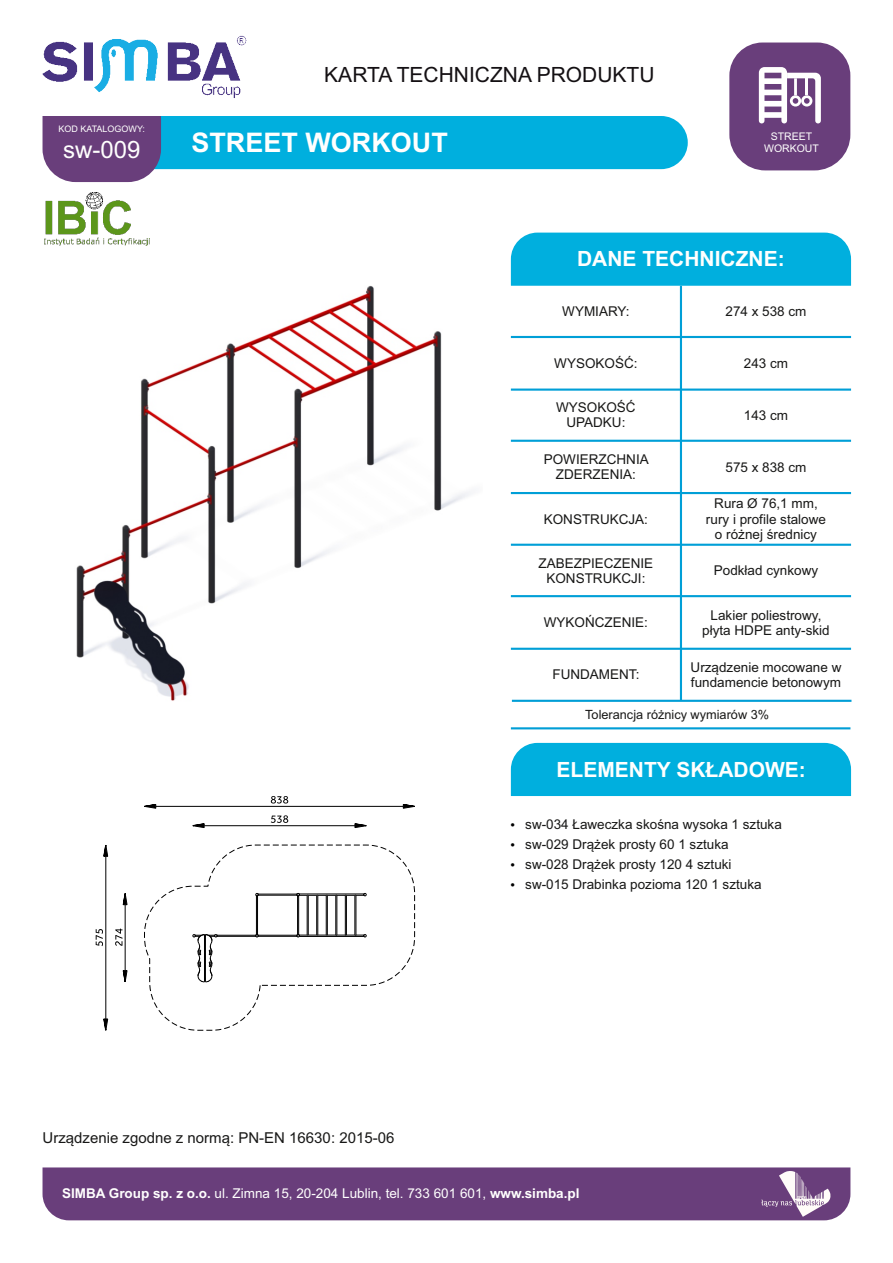
<style>
.page{position:relative;width:893px;height:1263px;background:#fff}
.page>*{position:absolute;margin:0;border:0;box-sizing:border-box;transform-origin:0 0}
.t1{font:700 27px "Arial";color:#fffffe}
.t2{font:24px "Arial";color:#fffffe}
.t3{font:700 21px "Arial";color:#fffffe}
.t4{font:21px "Arial";color:#141013}
.t5{font:15px "Arial";color:#181817}
.t6{font:13.5px/15.1px "Arial";color:#181817;text-align:center}
.t7{font:13.5px "Arial";color:#fffffe}
.t8{font:12.75px "Arial";color:#181817}
.t9{font:10.5px/11.7px "Arial";color:#fffffe;text-align:center}
.t10{font:9px "Arial";color:#fffffe}
.s1{font-weight:700}
</style>
<div class="page">
<div style="left:125px;top:116px;width:563px;height:53px;background:#00afde;border-radius:26px"></div>
<div style="left:43px;top:121px;width:118px;height:61px;background:#693e7b"></div>
<div style="left:511px;top:743px;width:340px;height:53px;background:#00afde"></div>
<div style="left:511px;top:233px;width:340px;height:53px;background:#00afde"></div>
<div style="left:729px;top:43px;width:121px;height:127px;background:#693e7b;border-radius:35px"></div>
<svg style="left:759px;top:67px;width:62px;height:56px"></svg>
<hr style="left:805px;top:78px;width:3px;height:17px;background:#fffffe">
<hr style="left:680px;top:286px;width:2px;height:414px;background:#009fd7">
<hr style="left:511px;top:648px;width:340px;height:2px;background:#009fd7">
<hr style="left:511px;top:595px;width:340px;height:2px;background:#009fd7">
<hr style="left:511px;top:544px;width:340px;height:2px;background:#009fd7">
<hr style="left:511px;top:492px;width:340px;height:2px;background:#009fd7">
<hr style="left:511px;top:440px;width:340px;height:2px;background:#009fd7">
<hr style="left:511px;top:388px;width:340px;height:3px;background:#009fd7">
<hr style="left:511px;top:336px;width:340px;height:2px;background:#009fd7">
<img style="left:76px;top:286px;width:395px;height:415px">
<svg style="left:144px;top:845px;width:271px;height:185px"></svg>
<hr style="left:204px;top:825px;width:151px;height:1px;background:#000">
<svg style="left:193px;top:824px;width:11px;height:4px"></svg>
<svg style="left:271px;top:815px;width:17px;height:8px"></svg>
<svg style="left:297px;top:893px;width:70px;height:3px"></svg>
<svg style="left:355px;top:824px;width:12px;height:4px"></svg>
<hr style="left:156px;top:806px;width:247px;height:1px;background:#000">
<svg style="left:144px;top:804px;width:12px;height:4px"></svg>
<svg style="left:271px;top:796px;width:17px;height:7px"></svg>
<svg style="left:403px;top:804px;width:12px;height:4px"></svg>
<hr style="left:125px;top:905px;width:1px;height:65px;background:#000">
<svg style="left:123px;top:893px;width:4px;height:12px"></svg>
<svg style="left:115px;top:929px;width:7px;height:17px"></svg>
<svg style="left:193px;top:934px;width:25px;height:49px"></svg>
<svg style="left:123px;top:970px;width:4px;height:12px"></svg>
<hr style="left:106px;top:856px;width:1px;height:163px;background:#000">
<svg style="left:104px;top:845px;width:4px;height:11px"></svg>
<svg style="left:96px;top:929px;width:7px;height:17px"></svg>
<svg style="left:104px;top:1019px;width:4px;height:12px"></svg>
<hr style="left:512px;top:700px;width:339px;height:2px;background:#009ed6">
<hr style="left:511px;top:727px;width:339px;height:2px;background:#009ed6">
<div style="left:43px;top:1167px;width:807px;height:53px;background:#693e7b"></div>
<img style="left:42px;top:35px;width:205px;height:86px">
<img style="left:44px;top:193px;width:105px;height:52px">
<h3 class="t4" style="left:324px;top:66px;width:332px">KARTA TECHNICZNA PRODUKTU</h3>
<p class="t10" style="left:58px;top:125px;width:88px">KOD KATALOGOWY:</p>
<h2 class="t2" style="left:63px;top:140px;width:79px">sw-009</h2>
<h1 class="t1" style="left:191px;top:132px;width:258px">STREET WORKOUT</h1>
<p class="t9" style="left:764px;top:131px;width:56px">STREET<br>WORKOUT</p>
<h3 class="t3" style="left:577px;top:251px;width:209px">DANE TECHNICZNE:</h3>
<p class="t6" style="left:562px;top:305px;width:69px">WYMIARY:</p>
<p class="t6" style="left:725px;top:305px;width:83px">274 x 538 cm</p>
<p class="t6" style="left:554px;top:357px;width:85px">WYSOKOŚĆ:</p>
<p class="t6" style="left:744px;top:357px;width:46px">243 cm</p>
<p class="t6" style="left:556px;top:401px;width:81px">WYSOKOŚĆ<br>UPADKU:</p>
<p class="t6" style="left:744px;top:409px;width:46px">143 cm</p>
<p class="t6" style="left:544px;top:453px;width:107px">POWIERZCHNIA<br>ZDERZENIA:</p>
<p class="t6" style="left:725px;top:460px;width:83px">575 x 838 cm</p>
<p class="t6" style="left:544px;top:512px;width:106px">KONSTRUKCJA:</p>
<p class="t6" style="left:706px;top:497px;width:122px">Rura Ø 76,1 mm, rury i profile stalowe o różnej średnicy</p>
<p class="t6" style="left:538px;top:556px;width:116px">ZABEZPIECZENIE<br>KONSTRUKCJI:</p>
<p class="t6" style="left:714px;top:564px;width:106px">Podkład cynkowy</p>
<p class="t6" style="left:544px;top:616px;width:106px">WYKOŃCZENIE:</p>
<p class="t6" style="left:702px;top:624px;width:129px">płyta HDPE anty-skid</p>
<p class="t6" style="left:711px;top:608px;width:112px">Lakier poliestrowy,</p>
<p class="t6" style="left:552px;top:668px;width:89px">FUNDAMENT:</p>
<p class="t6" style="left:691px;top:661px;width:152px;text-align:left">Urządzenie mocowane w fundamencie betonowym</p>
<p class="t8" style="left:585px;top:710px;width:185px">Tolerancja różnicy wymiarów 3%</p>
<h3 class="t3" style="left:556px;top:761px;width:251px">ELEMENTY SKŁADOWE:</h3>
<p class="t5" style="left:43px;top:1132px;width:353px">Urządzenie zgodne z normą: PN-EN 16630: 2015-06</p>
<p class="t6" style="left:525px;top:815px;width:258px;line-height:20.2px;text-align:left">sw-034 Ławeczka skośna wysoka 1 sztuka sw-029 Drążek prosty 60 1 sztuka<br>sw-028 Drążek prosty 120 4 sztuki<br>sw-015 Drabinka pozioma 120 1 sztuka</p>
<p class="t7" style="left:62px;top:1188px;width:519px"><span class="s1">SIMBA Group sp. z o.o.</span> ul. Zimna 15, 20-204 Lublin, tel. 733 601 601, <span class="s1">www.simba.pl</span></p>
</div>
